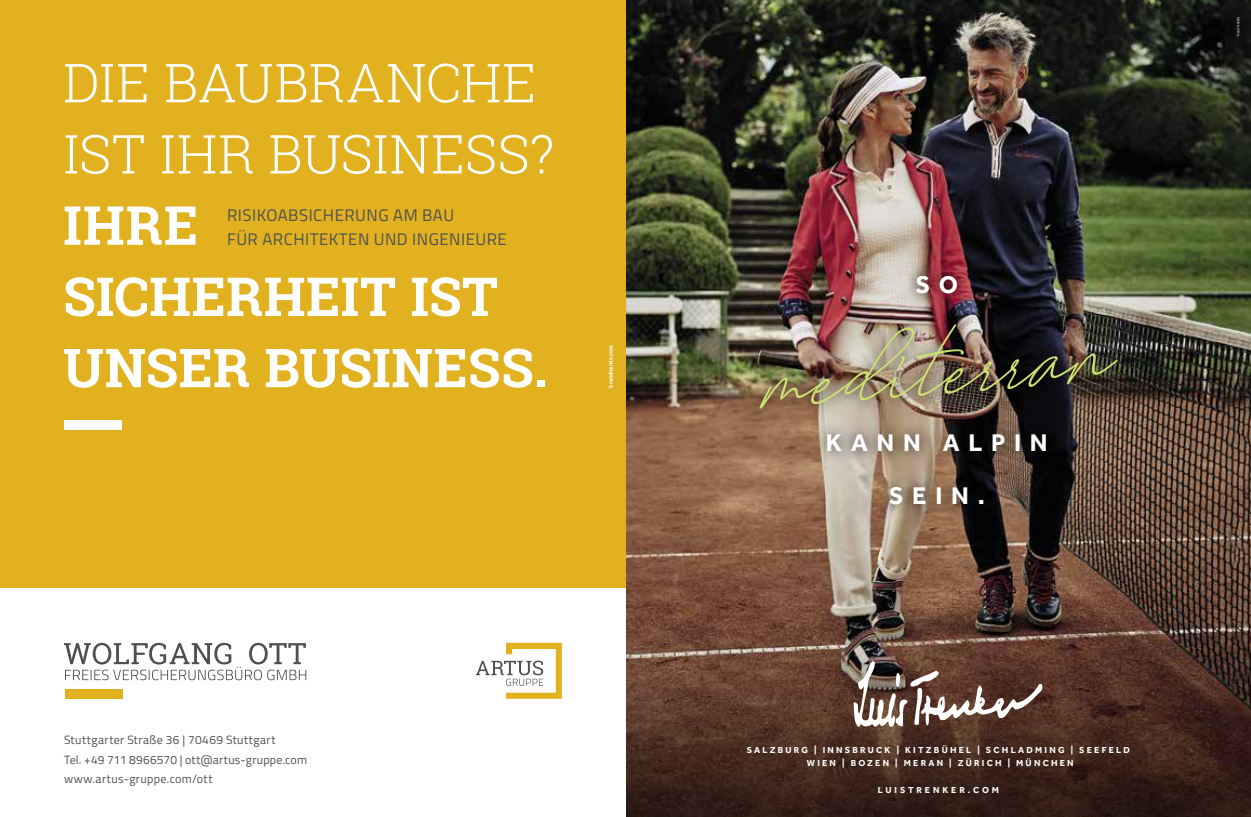
<style>
.page{position:relative;width:1251px;height:817px;background:#fff}
.page>*{position:absolute;margin:0;border:0;box-sizing:border-box;transform-origin:0 0}
.t1{font:98.4px "August Script Boldfree";color:#ccdf70}
.t2{font:700 53.7px/71.2px "Roboto Slab";letter-spacing:.005em;color:#fff}
.t3{font:300 53.7px/71.2px "Roboto Slab";letter-spacing:.005em;color:#fff}
.t4{font:700 24.9px/52.8px "Effra";letter-spacing:.35em;color:#fff;text-align:center}
.t5{font:16.8px/23.4px "Titillium Web";letter-spacing:.03em;color:#4c5054}
.t6{font:12px/19.5px "Titillium Web";letter-spacing:.025em;color:#4c5054}
.t7{font:700 9px/13.5px "Effra";letter-spacing:.25em;color:#fff;text-align:center}
.t8{font:700 9px "Effra";letter-spacing:.325em;color:#fff}
.t9{font:6.75px "Conduit ITC Prob";color:#fff}
</style>
<div class="page">
<img style="left:625px;top:0;width:625px;height:639px">
<svg style="left:626px;top:639px;width:624px;height:177px;background:#4b2e24"></svg>
<div style="left:746px;top:262px;width:383px;height:255px;background:#000;opacity:.76"></div>
<svg style="left:1236px;top:17px;width:3px;height:20px"></svg>
<svg style="left:853px;top:661px;width:189px;height:65px"></svg>
<div style="left:0;top:0;width:625px;height:587px;background:#e2b120"></div>
<svg style="left:475px;top:642px;width:86px;height:56px"></svg>
<div style="left:65px;top:689px;width:57px;height:9px;background:#e2b120"></div>
<svg style="left:64px;top:642px;width:242px;height:38px"></svg>
<div style="left:64px;top:420px;width:58px;height:9px;background:#fff"></div>
<h2 class="t3" style="left:63px;top:46px;width:493px">DIE BAUBRANCHE<br>IST IHR BUSINESS?</h2>
<h2 class="t2" style="left:63px;top:189px;width:486px">IHRE<br>SICHERHEIT IST<br>UNSER BUSINESS.</h2>
<h3 class="t5" style="left:227px;top:203px;width:281px">RISIKOABSICHERUNG AM BAU<br>FÜR ARCHITEKTEN UND INGENIEURE</h3>
<p class="t9" style="left:606px;top:387px;width:44px;rotate:-90deg">brandnamic.com</p>
<p class="t6" style="left:64px;top:729px;width:244px">Stuttgarter Straße 36 | 70469 Stuttgart<br>Tel. +49 711 8966570 | ott@artus-gruppe.com www.artus-gruppe.com/ott</p>
<h3 class="t4" style="left:915px;top:258px;width:44px">S O</h3>
<h1 class="t1" style="left:758px;top:327px;width:349px;rotate:-5deg">mediterran</h1>
<h3 class="t4" style="left:825px;top:416px;width:223px">KANN ALPIN<br>SEIN.</h3>
<p class="t7" style="left:746px;top:742px;width:384px">SALZBURG | INNSBRUCK | KITZBÜHEL | SCHLADMING | SEEFELD<br>WIEN | BOZEN | MERAN | ZÜRICH | MÜNCHEN</p>
<p class="t8" style="left:877px;top:784px;width:123px">LUISTRENKER.COM</p>
</div>
